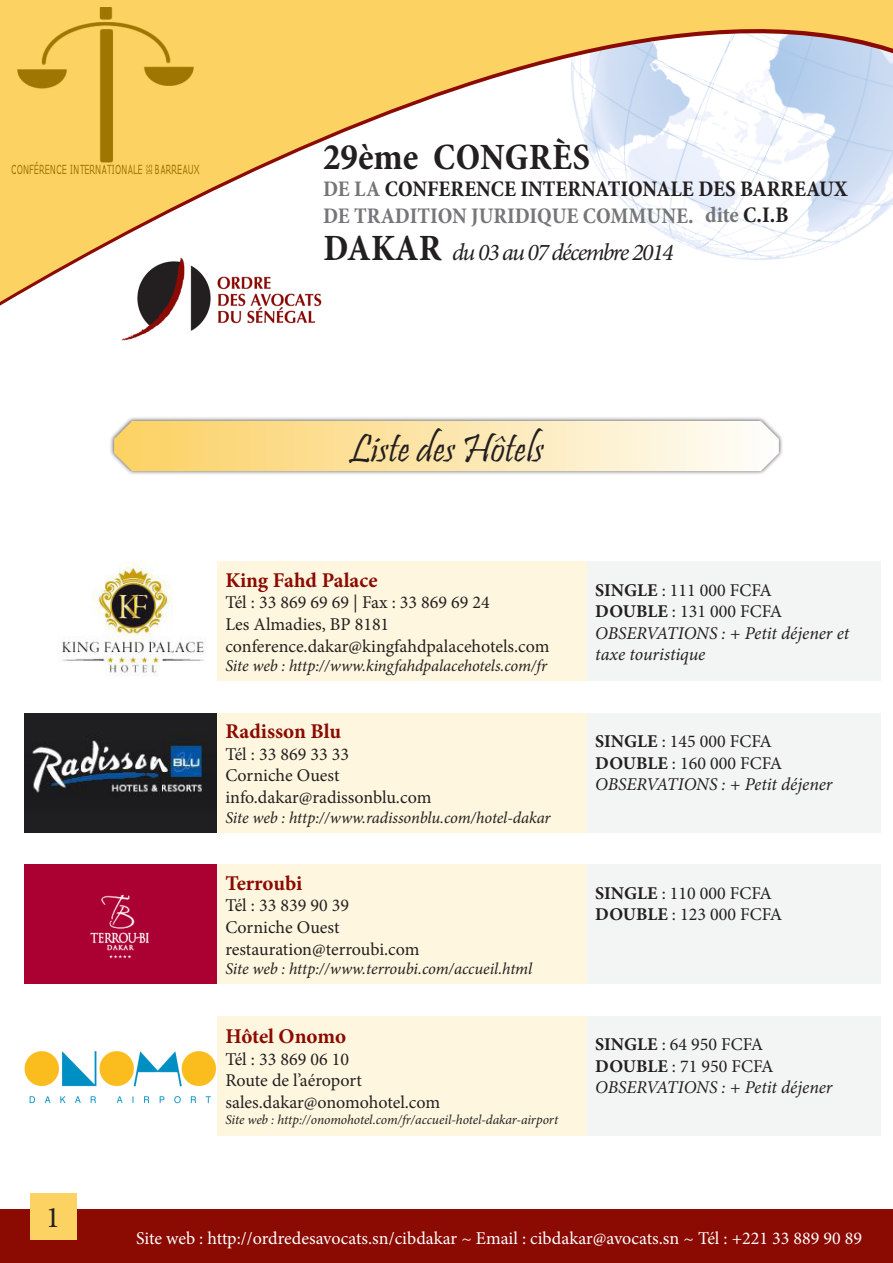
<style>
.page{position:relative;width:893px;height:1263px;background:#fff}
.page>*{position:absolute;margin:0;border:0;box-sizing:border-box;transform-origin:0 0}
.t1{font:40.5px "Pristina";color:#231f20}
.t2{font:700 condensed 37.5px "Minion Pro";color:#231f20}
.t3{font:30px "Minion Pro";color:#231f20}
.t4{font:italic 24px "Minion Pro";letter-spacing:-.065em;color:#231f20}
.t5{font:700 condensed 22.5px/27px "Minion Pro";color:#231f20}
.t6{font:700 21px "Minion Pro";letter-spacing:-.005em;color:#8b0a02}
.t7{font:18px/21.6px "Minion Pro";color:#231f20}
.t8{font:italic 18px/21.6px "Minion Pro";letter-spacing:-.005em;color:#231f20}
.t9{font:18px "Minion Pro";color:#fff}
.t10{font:italic 16.5px "Minion Pro";letter-spacing:-.01em;color:#231f20}
.t11{font:italic 13.5px "Minion Pro";letter-spacing:-.01em;color:#231f20}
.s1{color:#757677}
.s2{font-weight:700;font-style:normal;font-stretch:condensed;font-size:37.5px}
.s3{font-weight:700;font-style:normal}
.s4{font-style:normal}
.s5{font-weight:700}
</style>
<div class="page">
<div style="left:0;top:1209px;width:893px;height:54px;background:#8b0a02"></div>
<div style="left:30px;top:1193px;width:47px;height:46px;background:#fcd262"></div>
<svg style="left:0;top:0;width:893px;height:341px"></svg>
<img style="left:11px;top:7px;width:189px;height:174px">
<div style="left:109px;top:416px;width:674px;height:60px;background:#231f20;opacity:.75"></div>
<svg style="left:114px;top:421px;width:665px;height:50px;background:#fce6af"></svg>
<div style="left:587px;top:562px;width:293px;height:119px;background:#f3f4f4"></div>
<img style="left:62px;top:562px;width:143px;height:114px">
<div style="left:217px;top:562px;width:370px;height:119px;background:#fef6de"></div>
<div style="left:587px;top:713px;width:293px;height:119px;background:#f3f4f4"></div>
<div style="left:24px;top:713px;width:193px;height:119px;background:#1f1f21"></div>
<img style="left:32px;top:736px;width:177px;height:60px">
<div style="left:217px;top:713px;width:370px;height:119px;background:#fef6de"></div>
<div style="left:587px;top:865px;width:293px;height:119px;background:#f3f4f4"></div>
<div style="left:24px;top:865px;width:215px;height:119px;background:#ab0132"></div>
<img style="left:90px;top:894px;width:59px;height:65px">
<div style="left:217px;top:865px;width:370px;height:119px;background:#fef6de"></div>
<div style="left:587px;top:1016px;width:293px;height:119px;background:#f3f4f4"></div>
<img style="left:24px;top:1051px;width:193px;height:52px">
<div style="left:217px;top:1016px;width:370px;height:119px;background:#fef6de"></div>
<h3 class="t3" style="left:46px;top:1197px;width:16px">1</h3>
<h2 class="t2" style="left:323px;top:132px;width:268px">29ème CONGRèS</h2>
<p class="t5" style="left:323px;top:176px;width:526px"><span class="s1">DE LA</span> CONFERENCE INTERNATIONALE DES BARREAUX<br><span class="s1">DE TRADITION JURIDIQUE COMMUNE. dite</span> C.I.B</p>
<h3 class="t4" style="left:323px;top:236px;width:352px"><span class="s2">Dakar</span> du 03 au 07 décembre 2014</h3>
<h1 class="t1" style="left:349px;top:426px;width:196px">Liste des Hôtels</h1>
<p class="t6" style="left:225px;top:565px;width:154px">King Fahd Palace</p>
<p class="t7" style="left:225px;top:592px;width:326px">Tél : 33 869 69 69 | Fax : 33 869 69 24<br>Les Almadies, BP 8181 conference.dakar@kingfahdpalacehotels.com</p>
<p class="t10" style="left:225px;top:655px;width:323px">Site web : http://www.kingfahdpalacehotels.com/fr</p>
<p class="t6" style="left:225px;top:717px;width:117px">Radisson Blu</p>
<p class="t7" style="left:225px;top:743px;width:208px">Tél : 33 869 33 33<br>Corniche Ouest info.dakar@radissonblu.com</p>
<p class="t10" style="left:225px;top:806px;width:327px">Site web : http://www.radissonblu.com/hotel-dakar</p>
<p class="t6" style="left:225px;top:868px;width:78px">Terroubi</p>
<p class="t7" style="left:225px;top:895px;width:196px">Tél : 33 839 90 39<br>Corniche Ouest restauration@terroubi.com</p>
<p class="t10" style="left:225px;top:958px;width:308px">Site web : http://www.terroubi.com/accueil.html</p>
<p class="t6" style="left:225px;top:1021px;width:122px">Hôtel Onomo</p>
<p class="t7" style="left:225px;top:1048px;width:216px">Tél : 33 869 06 10<br>Route de l’aéroport sales.dakar@onomohotel.com</p>
<p class="t11" style="left:225px;top:1110px;width:334px">Site web : http://onomohotel.com/fr/accueil-hotel-dakar-airport</p>
<p class="t8" style="left:595px;top:579px;width:255px"><span class="s3">SINGLE</span> <span class="s4">: 111 000 FCFA<br></span><span class="s3">DOUBLE</span> <span class="s4">: 131 000 FCFA<br></span>OBSERVATIONS : + Petit déjener et taxe touristique</p>
<p class="t8" style="left:595px;top:730px;width:239px"><span class="s3">SINGLE</span> <span class="s4">: 145 000 FCFA<br></span><span class="s3">DOUBLE</span> <span class="s4">: 160 000 FCFA<br></span>OBSERVATIONS : + Petit déjener</p>
<p class="t7" style="left:595px;top:882px;width:188px"><span class="s5">SINGLE</span> : 110 000 FCFA<br><span class="s5">DOUBLE</span> : 123 000 FCFA</p>
<p class="t8" style="left:595px;top:1033px;width:239px"><span class="s3">SINGLE</span> <span class="s4">: 64 950 FCFA<br></span><span class="s3">DOUBLE</span> <span class="s4">: 71 950 FCFA<br></span>OBSERVATIONS : + Petit déjener</p>
<p class="t9" style="left:136px;top:1226px;width:728px">Site web : http://ordredesavocats.sn/cibdakar ~ Email : cibdakar@avocats.sn ~ Tél : +221 33 889 90 89</p>
</div>
